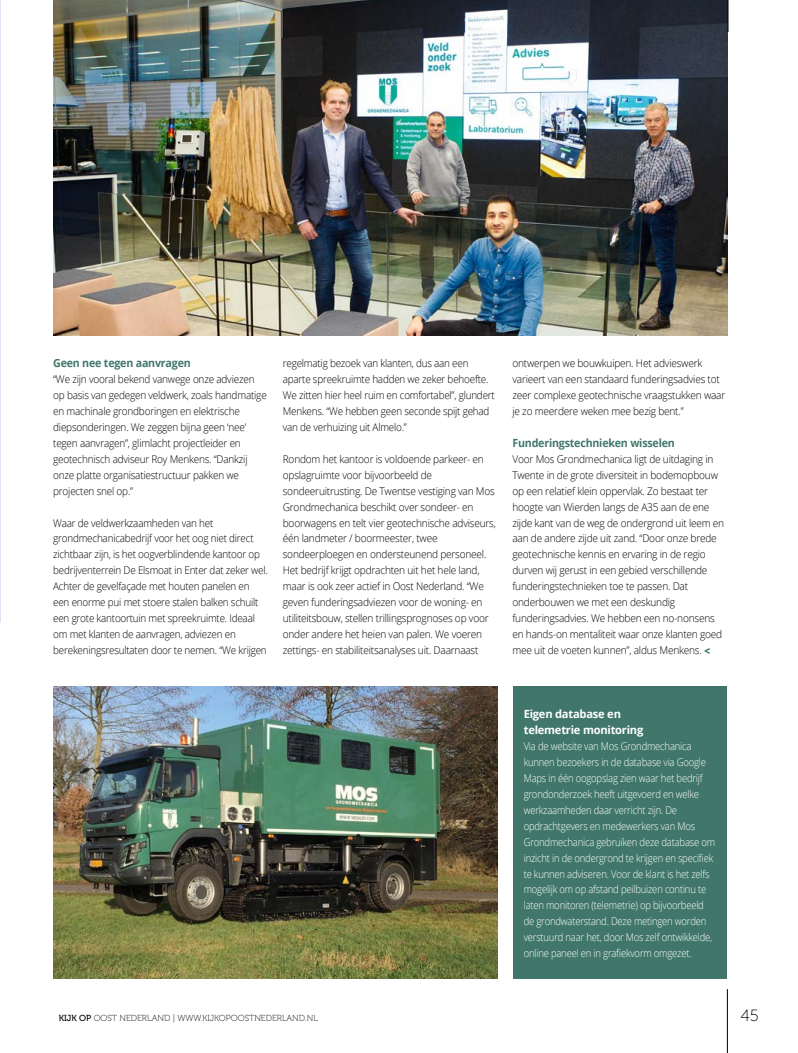
<style>
.page{position:relative;width:798px;height:1053px;background:#fff}
.page>*{position:absolute;margin:0;border:0;box-sizing:border-box;transform-origin:0 0}
.t1{font:16.25px "Museo Sans 100";color:#000}
.t2{font:700 11.25px "Open Sans";letter-spacing:-.02em;color:#41776a;scale:.95 1}
.t3{font:700 11.25px/16px "Open Sans";letter-spacing:-.02em;color:#fff}
.t4{font:300 10.62px/16px "Open Sans";letter-spacing:-.02em;color:#000;scale:.95 1}
.t5{font:300 10.62px/16px "Open Sans";letter-spacing:-.02em;color:#000;scale:.93 1}
.t6{font:300 10.62px/16px "Open Sans";letter-spacing:-.02em;color:#fff;scale:.89 1}
.t7{font:300 10.62px/16px "Open Sans";letter-spacing:-.02em;color:#000;scale:.94 1}
.t8{font:8.75px "Museo 100";color:#000}
.s1{font-family:"Museo 900";font-weight:400;color:#41776a}
.s2{font-family:"Museo 500"}
</style>
<div class="page">
<img style="left:0;top:107px;width:1px;height:515px">
<div style="left:513px;top:686px;width:213px;height:292px;background:#41776a"></div>
<img style="left:53px;top:686px;width:444px;height:292px">
<img style="left:53px;top:0;width:673px;height:335px">
<hr style="left:726px;top:989px;width:1px;height:63px;background:#000">
<hr style="left:727px;top:0;width:1px;height:32px;background:#000">
<p class="t2" style="left:53px;top:355px;width:146px">Geen nee tegen aanvragen</p>
<p class="t7" style="left:53px;top:371px;width:229px">“We zijn vooral bekend vanwege onze adviezen op basis van gedegen veldwerk, zoals handmatige en machinale grondboringen en elektrische diepsonderingen. We zeggen bijna geen ‘nee’ tegen aanvragen”, glimlacht projectleider en geotechnisch adviseur Roy Menkens. “Dankzij onze platte organisatiestructuur pakken we projecten snel op.”</p>
<p class="t5" style="left:53px;top:514px;width:232px">Waar de veldwerkzaamheden van het grondmechanicabedrijf voor het oog niet direct zichtbaar zijn, is het oogverblindende kantoor op bedrijventerrein De Elsmoat in Enter dat zeker wel.<br>Achter de gevelfaçade met houten panelen en een enorme pui met stoere stalen balken schuilt een grote kantoortuin met spreekruimte. Ideaal om met klanten de aanvragen, adviezen en berekeningsresultaten door te nemen. “We krijgen</p>
<p class="t5" style="left:283px;top:355px;width:229px">regelmatig bezoek van klanten, dus aan een aparte spreekruimte hadden we zeker behoefte.<br>We zitten hier heel ruim en comfortabel”, glundert Menkens. “We hebben geen seconde spijt gehad van de verhuizing uit Almelo.”</p>
<p class="t4" style="left:283px;top:450px;width:226px">Rondom het kantoor is voldoende parkeer- en opslagruimte voor bijvoorbeeld de sondeeruitrusting. De Twentse vestiging van Mos Grondmechanica beschikt over sondeer- en boorwagens en telt vier geotechnische adviseurs, één landmeter / boormeester, twee sondeerploegen en ondersteunend personeel.<br>Het bedrijf krijgt opdrachten uit het hele land, maar is ook zeer actief in Oost Nederland. “We geven funderingsadviezen voor de woning- en utiliteitsbouw, stellen trillingsprognoses op voor onder andere het heien van palen. We voeren zettings- en stabiliteitsanalyses uit. Daarnaast</p>
<p class="t4" style="left:512px;top:355px;width:225px">ontwerpen we bouwkuipen. Het advieswerk varieert van een standaard funderingsadvies tot zeer complexe geotechnische vraagstukken waar je zo meerdere weken mee bezig bent.”</p>
<p class="t2" style="left:512px;top:434px;width:172px">Funderingstechnieken wisselen</p>
<p class="t4" style="left:512px;top:450px;width:224px">Voor Mos Grondmechanica ligt de uitdaging in Twente in de grote diversiteit in bodemopbouw op een relatief klein oppervlak. Zo bestaat ter hoogte van Wierden langs de A35 aan de ene zijde kant van de weg de ondergrond uit leem en aan de andere zijde uit zand. “Door onze brede geotechnische kennis en ervaring in de regio durven wij gerust in een gebied verschillende funderingstechnieken toe te passen. Dat onderbouwen we met een deskundig funderingsadvies. We hebben een no-nonsens en hands-on mentaliteit waar onze klanten goed mee uit de voeten kunnen”, aldus Menkens. <span class="s1">&lt;</span></p>
<p class="t3" style="left:523px;top:705px;width:121px">Eigen database en telemetrie monitoring</p>
<p class="t6" style="left:523px;top:737px;width:216px">Via de website van Mos Grondmechanica kunnen bezoekers in de database via Google Maps in één oogopslag zien waar het bedrijf grondonderzoek heeft uitgevoerd en welke werkzaamheden daar verricht zijn. De opdrachtgevers en medewerkers van Mos Grondmechanica gebruiken deze database om inzicht in de ondergrond te krijgen en specifiek te kunnen adviseren. Voor de klant is het zelfs mogelijk om op afstand peilbuizen continu te laten monitoren (telemetrie) op bijvoorbeeld de grondwaterstand. Deze metingen worden verstuurd naar het, door Mos zelf ontwikkelde, online paneel en in grafiekvorm omgezet.</p>
<p class="t8" style="left:59px;top:1013px;width:260px"><span class="s2">KIJK OP</span> OOST NEDERLAND | WWW.KIJKOPOOSTNEDERLAND.NL</p>
<h1 class="t1" style="left:740px;top:1006px;width:20px">45</h1>
</div>
